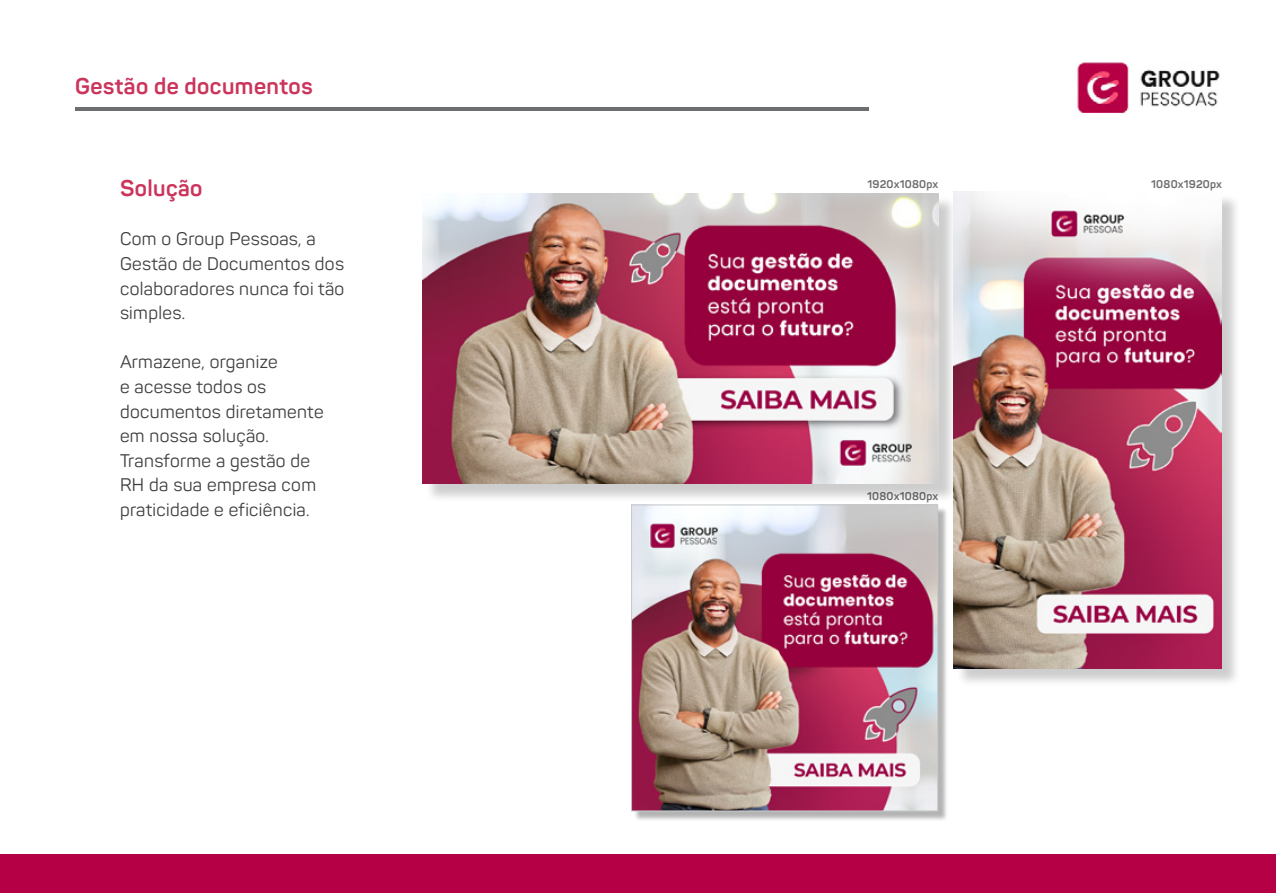
<style>
.page{position:relative;width:1276px;height:893px;background:#fff}
.page>*{position:absolute;margin:0;border:0;box-sizing:border-box;transform-origin:0 0}
.t1{font:700 22.5px "Panton";letter-spacing:.02em;color:#cb345b}
.t2{font:18px/24.6px "Panton";letter-spacing:.02em;color:#3f3e40}
.t3{font:700 11.1px "Panton";letter-spacing:.02em;color:#6d6e71}
</style>
<div class="page">
<img style="left:1077px;top:62px;width:143px;height:51px">
<div style="left:634px;top:507px;width:314px;height:315px;background:#000;opacity:.3"></div>
<img style="left:633px;top:506px;width:303px;height:303px">
<div style="left:631px;top:504px;width:307px;height:307px;border:1px solid #c6c8ca"></div>
<div style="left:425px;top:196px;width:532px;height:306px;background:#000;opacity:.2"></div>
<img style="left:423px;top:194px;width:515px;height:290px">
<div style="left:955px;top:194px;width:285px;height:493px;background:#000;opacity:.2"></div>
<img style="left:953px;top:192px;width:268px;height:476px">
<div style="left:0;top:855px;width:1276px;height:38px;background:#b60046"></div>
<hr style="left:75px;top:107px;width:793px;height:4px;background:#6d6e71">
<p class="t1" style="left:75px;top:72px;width:239px">Gestão de documentos</p>
<p class="t1" style="left:120px;top:174px;width:84px">Solução</p>
<p class="t2" style="left:120px;top:227px;width:226px">Com o Group Pessoas, a<br>Gestão de Documentos dos colaboradores nunca foi tão simples.</p>
<p class="t2" style="left:120px;top:350px;width:205px">Armazene, organize<br>e acesse todos os documentos diretamente em nossa solução.<br>Transforme a gestão de<br>RH da sua empresa com praticidade e eficiência.</p>
<p class="t3" style="left:867px;top:177px;width:72px">1920x1080px</p>
<p class="t3" style="left:1151px;top:177px;width:72px">1080x1920px</p>
<p class="t3" style="left:867px;top:490px;width:72px">1080x1080px</p>
</div>
